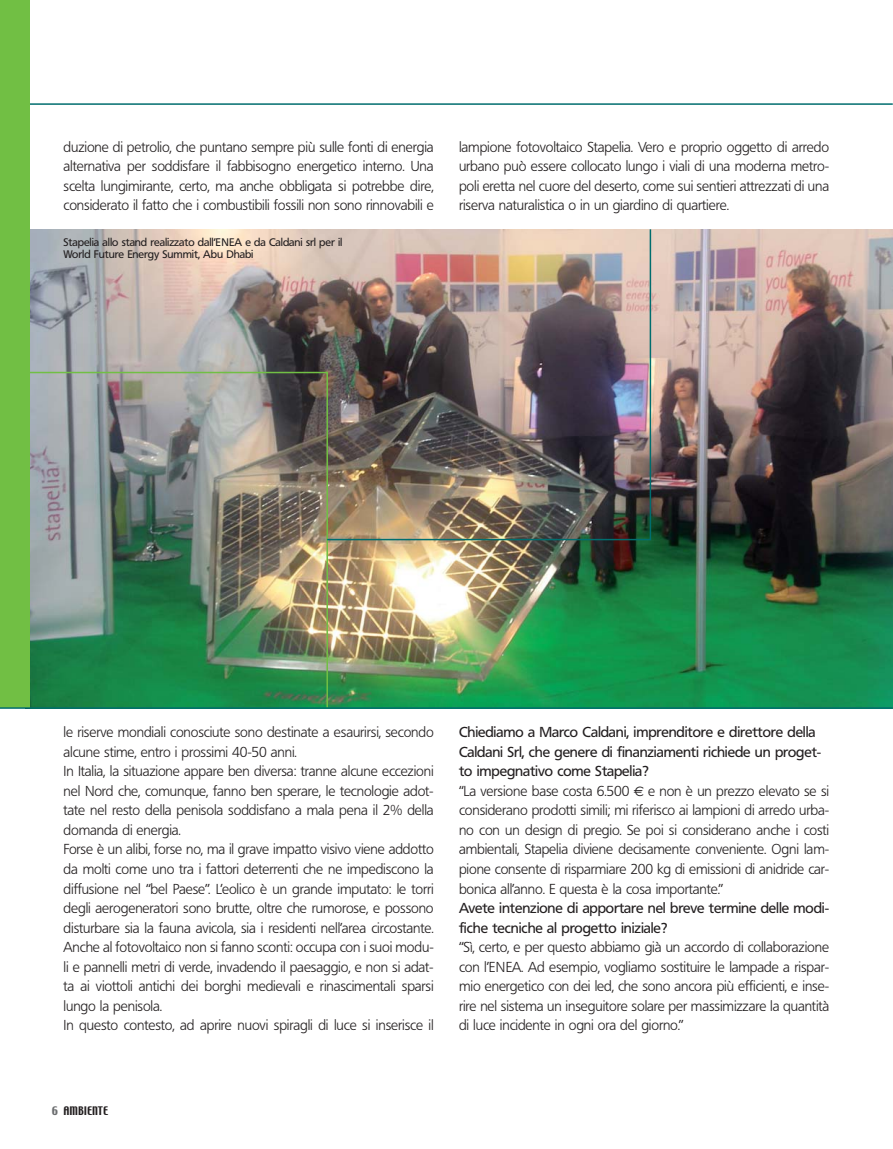
<style>
.page{position:relative;width:893px;height:1149px;background:#fff}
.page>*{position:absolute;margin:0;border:0;box-sizing:border-box;transform-origin:0 0}
.t1{font:300 13.8px/19.5px "FR23";color:#231f20;text-align:justify}
.t2{font:13.8px/19.5px "FR23";color:#231f20}
.t3{font:10.5px/12px "FR23";color:#231f20}
.t4{font:10.5px "Techno";color:#231f20}
.s1{font-weight:400}
.s2{font-family:"Euro Sans";font-weight:400}
.s3{color:#6c6e70}
</style>
<div class="page">
<hr style="left:0;top:103px;width:893px;height:2px;background:#006d6e">
<div style="left:0;top:0;width:30px;height:707px;background:#71bf44"></div>
<img style="left:0;top:229px;width:893px;height:480px">
<p class="t1" style="left:64px;top:138px;width:372px">duzione di petrolio, che puntano sempre più sulle fonti di energia alternativa per soddisfare il fabbisogno energetico interno. Una scelta lungimirante, certo, ma anche obbligata si potrebbe dire, considerato il fatto che i combustibili fossili non sono rinnovabili e</p>
<p class="t3" style="left:64px;top:237px;width:280px">Stapelia allo stand realizzato dall’ENEA e da Caldani srl per il<br>World Future Energy Summit, Abu Dhabi</p>
<p class="t1" style="left:459px;top:138px;width:372px">lampione fotovoltaico Stapelia. Vero e proprio oggetto di arredo urbano può essere collocato lungo i viali di una moderna metro&shy;poli eretta nel cuore del deserto, come sui sentieri attrezzati di una riserva naturalistica o in un giardino di quartiere.</p>
<p class="t1" style="left:64px;top:723px;width:372px;text-align:left">le riserve mondiali conosciute sono destinate a esaurirsi, secondo alcune stime, entro i prossimi 40-50 anni.<br>In Italia, la situazione appare ben diversa: tranne alcune eccezioni nel Nord che, comunque, fanno ben sperare, le tecnologie adot&shy;tate nel resto della penisola soddisfano a mala pena il 2% della domanda di energia.<br>Forse è un alibi, forse no, ma il grave impatto visivo viene addotto da molti come uno tra i fattori deterrenti che ne impediscono la diffusione nel “bel Paese”. L’eolico è un grande imputato: le torri degli aerogeneratori sono brutte, oltre che rumorose, e possono disturbare sia la fauna avicola, sia i residenti nell’area circostante.<br>Anche al fotovoltaico non si fanno sconti: occupa con i suoi modu&shy;li e pannelli metri di verde, invadendo il paesaggio, e non si adat&shy;ta ai viottoli antichi dei borghi medievali e rinascimentali sparsi lungo la penisola.<br>In questo contesto, ad aprire nuovi spiragli di luce si inserisce il</p>
<p class="t1" style="left:459px;top:723px;width:372px;text-align:left"><span class="s1">Chiediamo a Marco Caldani, imprenditore e direttore della Caldani Srl, che genere di finanziamenti richiede un proget&shy;to impegnativo come Stapelia?<br></span>“La versione base costa 6.500 <span class="s2">€</span> e non è un prezzo elevato se si considerano prodotti simili; mi riferisco ai lampioni di arredo urba&shy;no con un design di pregio. Se poi si considerano anche i costi ambientali, Stapelia diviene decisamente conveniente. Ogni lam&shy;pione consente di risparmiare 200 kg di emissioni di anidride car&shy;bonica all’anno. E questa è la cosa importante.”</p>
<p class="t2" style="left:459px;top:899px;width:371px">Avete intenzione di apportare nel breve termine delle modi&shy;fiche tecniche al progetto iniziale?</p>
<p class="t1" style="left:459px;top:938px;width:372px">“Sì, certo, e per questo abbiamo già un accordo di collaborazione con l’ENEA. Ad esempio, vogliamo sostituire le lampade a rispar&shy;mio energetico con dei led, che sono ancora più efficienti, e inse&shy;rire nel sistema un inseguitore solare per massimizzare la quantità di luce incidente in ogni ora del giorno.”</p>
<p class="t4" style="left:52px;top:1105px;width:58px"><span class="s3">6</span> AMBIENTE</p>
</div>
